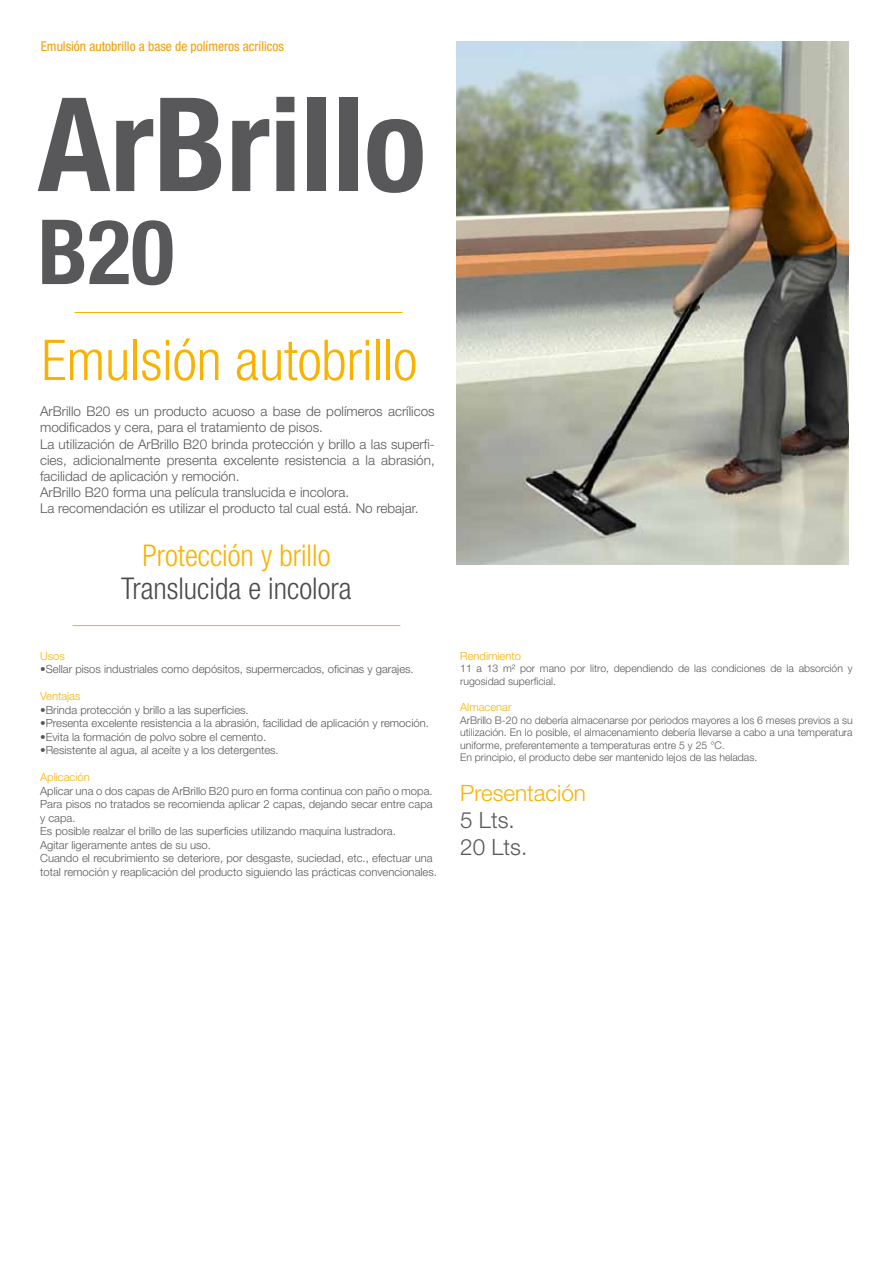
<style>
.page{position:relative;width:893px;height:1263px;background:#fff}
.page>*{position:absolute;margin:0;border:0;box-sizing:border-box;transform-origin:0 0}
.t1{font:700 condensed 130.5px "Helvetica Neue";color:#58585a}
.t2{font:700 condensed 90px "Helvetica Neue";color:#58585a}
.t3{font:300 condensed 56.25px "Helvetica Neue";color:#f9b200}
.t4{font:300 condensed 30px "Helvetica Neue";color:#4b4b4d}
.t5{font:300 condensed 30px "Helvetica Neue";color:#f9b200}
.t6{font:300 22.5px "Helvetica Neue";color:#f9b200}
.t7{font:300 22.5px/27px "Helvetica Neue";color:#58585a}
.t8{font:300 13.5px/16.2px "Helvetica Neue";color:#58585a}
.t9{font:condensed 13.5px "Helvetica Neue";color:#f49e00}
.t10{font:300 11.25px/13.5px "Helvetica Neue";color:#58585a}
.t11{font:300 11.25px "Helvetica Neue";color:#f9b200}
.t12{font:300 10.5px/12.6px "Helvetica Neue";color:#58585a}
</style>
<div class="page">
<hr style="left:72px;top:625px;width:328px;height:1px;background:#f9b200">
<hr style="left:75px;top:312px;width:327px;height:1px;background:#f9b200">
<img style="left:457px;top:42px;width:392px;height:522px">
<p class="t9" style="left:41px;top:39px;width:245px">Emulsión autobrillo a base de polímeros acrílicos</p>
<h1 class="t1" style="left:38px;top:66px;width:390px">ArBrillo</h1>
<h2 class="t2" style="left:38px;top:198px;width:138px">B20</h2>
<h3 class="t3" style="left:42px;top:328px;width:377px">Emulsión autobrillo</h3>
<p class="t8" style="left:40px;top:403px;width:396px">ArBrillo B20 es un producto acuoso a base de polímeros acrílicos modificados y cera, para el tratamiento de pisos.<br>La utilización de ArBrillo B20 brinda protección y brillo a las superfi&shy;cies, adicionalmente presenta excelente resistencia a la abrasión, facilidad de aplicación y remoción.<br>ArBrillo B20 forma una película translucida e incolora.<br>La recomendación es utilizar el producto tal cual está. No rebajar.</p>
<h3 class="t5" style="left:142px;top:538px;width:190px">Protección y brillo</h3>
<h3 class="t4" style="left:121px;top:571px;width:232px">Translucida e incolora</h3>
<p class="t11" style="left:40px;top:649px;width:26px">Usos</p>
<p class="t10" style="left:40px;top:662px;width:375px">•Sellar pisos industriales como depósitos, supermercados, oficinas y garajes.</p>
<p class="t11" style="left:40px;top:689px;width:42px">Ventajas</p>
<p class="t10" style="left:40px;top:703px;width:210px">•Brinda protección y brillo a las superficies.</p>
<p class="t10" style="left:40px;top:716px;width:390px">•Presenta excelente resistencia a la abrasión, facilidad de aplicación y remoción.</p>
<p class="t10" style="left:40px;top:730px;width:228px">•Evita la formación de polvo sobre el cemento.</p>
<p class="t10" style="left:40px;top:743px;width:240px">•Resistente al agua, al aceite y a los detergentes.</p>
<p class="t11" style="left:40px;top:770px;width:51px">Aplicación</p>
<p class="t10" style="left:40px;top:784px;width:398px">Aplicar una o dos capas de ArBrillo B20 puro en forma continua con paño o mopa.<br>Para pisos no tratados se recomienda aplicar 2 capas, dejando secar entre capa y capa.<br>Es posible realzar el brillo de las superficies utilizando maquina lustradora.<br>Agitar ligeramente antes de su uso.<br>Cuando el recubrimiento se deteriore, por desgaste, suciedad, etc., efectuar una total remoción y reaplicación del producto siguiendo las prácticas convencionales.</p>
<p class="t11" style="left:460px;top:649px;width:62px">Rendimiento</p>
<p class="t12" style="left:460px;top:662px;width:394px">11 a 13 m² por mano por litro, dependiendo de las condiciones de la absorción y rugosidad superficial.</p>
<p class="t11" style="left:460px;top:700px;width:53px">Almacenar</p>
<p class="t12" style="left:460px;top:713px;width:394px">ArBrillo B-20 no debería almacenarse por periodos mayores a los 6 meses previos a su utilización. En lo posible, el almacenamiento debería llevarse a cabo a una temperatura uniforme, preferentemente a temperaturas entre 5 y 25 °C.<br>En principio, el producto debe ser mantenido lejos de las heladas.</p>
<h3 class="t6" style="left:460px;top:779px;width:127px">Presentación</h3>
<h3 class="t7" style="left:460px;top:806px;width:69px">5 Lts.<br>20 Lts.</h3>
</div>
